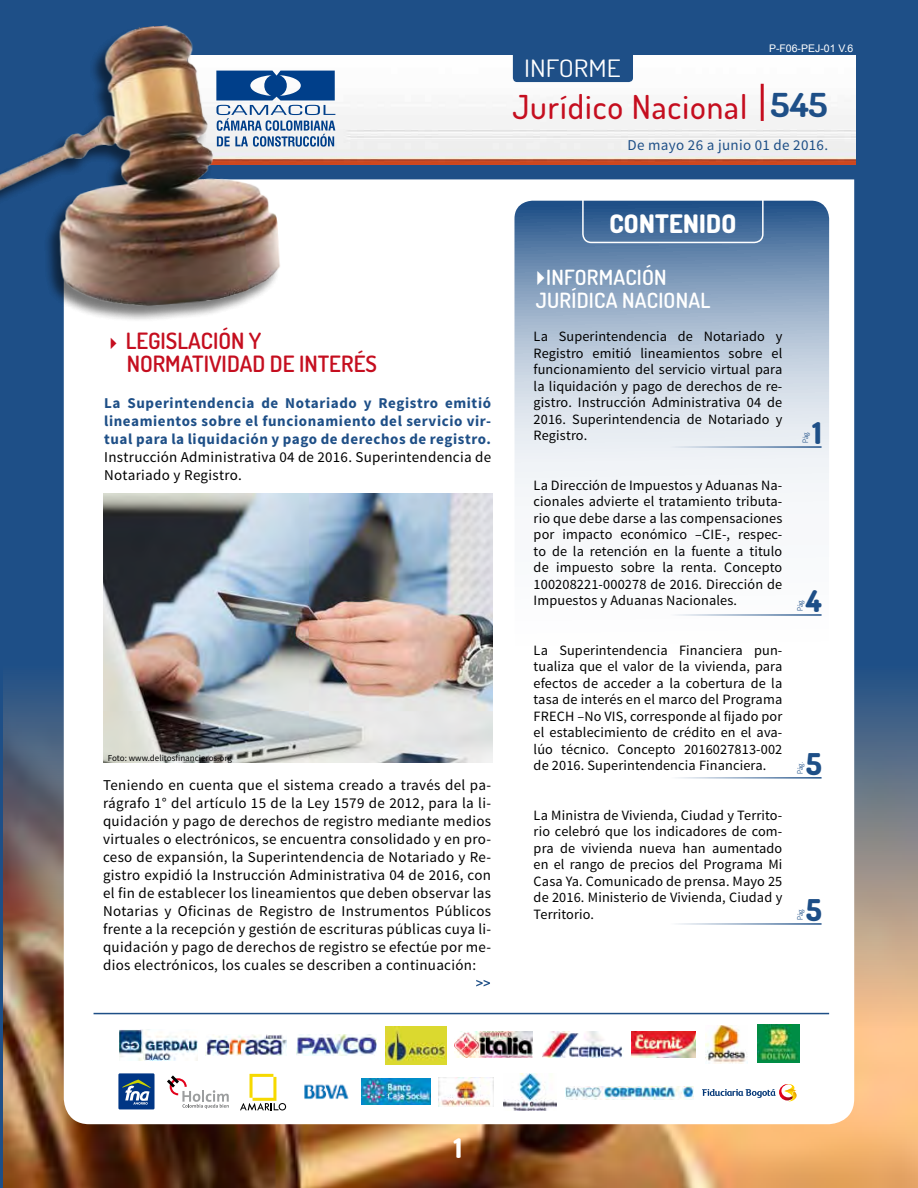
<style>
.page{position:relative;width:918px;height:1188px;background:#1e4f87}
.page>*{position:absolute;margin:0;border:0;box-sizing:border-box;transform-origin:0 0}
.t1{font:500 33px "Dosis";letter-spacing:.03em;color:#c50e1f}
.t2{font:800 30px "Dosis";color:#1e4f87}
.t3{font:800 27px "Dosis";color:#fff}
.t4{font:800 25.5px "Dosis";letter-spacing:.01em;color:#fff}
.t5{font:24px "Dosis";color:#fff;scale:1.14 1}
.t6{font:600 22.5px/22.5px "Dosis";color:#c50e1f}
.t7{font:600 21px/22.5px "Dosis";letter-spacing:.01em;color:#fff}
.t8{font:15px/18px "Source Sans Pro";letter-spacing:.02em;color:#000}
.t9{font:700 15px/18px "Source Sans Pro";letter-spacing:.04em;color:#1e4f87;text-align:justify}
.t10{font:15px "Source Sans Pro";letter-spacing:.02em;color:#1e4f87}
.t11{font:14.25px/16.5px "Source Sans Pro";letter-spacing:.01em;color:#000;text-align:justify}
.t12{font:10.5px "Arial";color:#fff}
.t13{font:9px "Source Sans Pro";color:#000}
.t14{font:7.5px "Dosis";letter-spacing:-.005em;color:#1e4f87}
.s1{font-weight:700;color:#1e4f87}
</style>
<div class="page">
<img style="left:4px;top:665px;width:914px;height:523px">
<div style="left:64px;top:179px;width:790px;height:945px;background:#fff"></div>
<img style="left:282px;top:55px;width:574px;height:109px">
<div style="left:513px;top:37px;width:120px;height:45px;background:#1e4f87;border-radius:4px"></div>
<svg style="left:280px;top:71px;width:55px;height:76px;background:#7797be"></svg>
<hr style="left:761px;top:84px;width:3px;height:37px;background:#c50e1f">
<hr style="left:94px;top:1013px;width:735px;height:1px;background:#1e4f87">
<svg style="left:514px;top:201px;width:315px;height:788px;background:#dee5ed"></svg>
<div style="left:582px;top:186px;width:182px;height:57px;border:2px solid #fff;border-radius:9px"></div>
<svg style="left:476px;top:980px;width:14px;height:6px"></svg>
<hr style="left:574px;top:614px;width:248px;height:2px;background:#1e4f87">
<hr style="left:574px;top:777px;width:248px;height:2px;background:#1e4f87">
<hr style="left:574px;top:923px;width:248px;height:2px;background:#1e4f87">
<hr style="left:574px;top:446px;width:248px;height:2px;background:#1e4f87">
<div style="left:0;top:26px;width:280px;height:297px;background:#000;opacity:.32"></div>
<img style="left:296px;top:1035px;width:80px;height:21px">
<svg style="left:239px;top:1072px;width:49px;height:40px"></svg>
<svg style="left:240px;top:1074px;width:46px;height:36px;background:#ebe6c3"></svg>
<img style="left:503px;top:1074px;width:54px;height:37px">
<img style="left:540px;top:1032px;width:83px;height:25px">
<img style="left:386px;top:1027px;width:60px;height:38px">
<img style="left:455px;top:1032px;width:77px;height:25px">
<img style="left:299px;top:1078px;width:53px;height:25px">
<img style="left:361px;top:1079px;width:70px;height:25px">
<img style="left:438px;top:1078px;width:55px;height:29px">
<svg style="left:167px;top:1075px;width:62px;height:34px;background:#e9e3e4"></svg>
<img style="left:119px;top:1030px;width:79px;height:30px">
<img style="left:206px;top:1034px;width:81px;height:22px">
<img style="left:631px;top:1032px;width:64px;height:25px">
<svg style="left:702px;top:1084px;width:98px;height:18px;background:#dddada"></svg>
<img style="left:566px;top:1086px;width:127px;height:13px">
<img style="left:705px;top:1025px;width:42px;height:38px">
<div style="left:118px;top:1073px;width:37px;height:36px;background:#003685"></div>
<svg style="left:122px;top:1080px;width:29px;height:25px"></svg>
<img style="left:103px;top:493px;width:389px;height:270px">
<img style="left:757px;top:1025px;width:42px;height:37px">
<svg style="left:537px;top:271px;width:7px;height:14px"></svg>
<h3 class="t5" style="left:524px;top:53px;width:86px">INFORME</h3>
<p class="t12" style="left:769px;top:42px;width:86px">P-F06-PEJ-01 V.6</p>
<h1 class="t1" style="left:512px;top:85px;width:317px">Jurídico Nacional <span class="s1">545</span></h1>
<p class="t10" style="left:628px;top:136px;width:202px">De mayo 26 a junio 01 de 2016.</p>
<h3 class="t6" style="left:127px;top:329px;width:252px;text-indent:-22px">✔ LEGISLACIÓN Y<br>NORMATIVIDAD DE INTERÉS</h3>
<p class="t9" style="left:104px;top:394px;width:388px">La Superintendencia de Notariado y Registro emitió lineamientos sobre el funcionamiento del servicio vir&shy;tual para la liquidación y pago de derechos de registro.</p>
<p class="t8" style="left:104px;top:448px;width:388px">Instrucción Administrativa 04 de 2016. Superintendencia de<br>Notariado y Registro.</p>
<p class="t13" style="left:108px;top:752px;width:126px">Foto: www.delitosfinancieros.org</p>
<p class="t8" style="left:103px;top:777px;width:390px;text-align:justify">Teniendo en cuenta que el sistema creado a través del pa&shy;rágrafo 1° del artículo 15 de la Ley 1579 de 2012, para la li&shy;quidación y pago de derechos de registro mediante medios virtuales o electrónicos, se encuentra consolidado y en pro&shy;ceso de expansión, la Superintendencia de Notariado y Re&shy;gistro expidió la Instrucción Administrativa 04 de 2016, con el fin de establecer los lineamientos que deben observar las Notarias y Oficinas de Registro de Instrumentos Públicos frente a la recepción y gestión de escrituras públicas cuya li&shy;quidación y pago de derechos de registro se efectúe por me&shy;dios electrónicos, los cuales se describen a continuación:</p>
<h3 class="t4" style="left:609px;top:208px;width:129px">CONTENIDO</h3>
<h3 class="t7" style="left:536px;top:266px;width:132px;text-indent:11px">INFORMACIÓN<br>JURÍDICA NACIONA</h3>
<h3 class="t7" style="left:700px;top:288px;width:12px">L</h3>
<p class="t11" style="left:534px;top:328px;width:250px">La Superintendencia de Notariado y Registro emitió lineamientos sobre el funcionamiento del servicio virtual para la liquidación y pago de derechos de re&shy;gistro. Instrucción Administrativa 04 de 2016. Superintendencia de Notariado y Registro.</p>
<p class="t11" style="left:534px;top:477px;width:250px">La Dirección de Impuestos y Aduanas Na&shy;cionales advierte el tratamiento tributa&shy;rio que debe darse a las compensaciones por impacto económico –CIE-, respec&shy;to de la retención en la fuente a titulo de impuesto sobre la renta. Concepto 100208221-000278 de 2016. Dirección de Impuestos y Aduanas Nacionales.</p>
<p class="t11" style="left:534px;top:642px;width:250px">La Superintendencia Financiera pun&shy;tualiza que el valor de la vivienda, para efectos de acceder a la cobertura de la tasa de interés en el marco del Programa FRECH –No VIS, corresponde al fijado por el establecimiento de crédito en el ava&shy;lúo técnico. Concepto 2016027813-002 de 2016. Superintendencia Financiera.</p>
<p class="t11" style="left:534px;top:807px;width:250px">La Ministra de Vivienda, Ciudad y Territo&shy;rio celebró que los indicadores de com&shy;pra de vivienda nueva han aumentado en el rango de precios del Programa Mi Casa Ya. Comunicado de prensa. Mayo 25 de 2016. Ministerio de Vivienda, Ciudad y Territorio.</p>
<h2 class="t2" style="left:812px;top:414px;width:11px">1</h2>
<p class="t14" style="left:800px;top:443px;width:13px;rotate:-90deg">Pág.</p>
<h2 class="t2" style="left:806px;top:582px;width:17px">4</h2>
<p class="t14" style="left:795px;top:611px;width:13px;rotate:-90deg">Pág.</p>
<h2 class="t2" style="left:806px;top:745px;width:17px">5</h2>
<p class="t14" style="left:795px;top:774px;width:13px;rotate:-90deg">Pág.</p>
<h2 class="t2" style="left:806px;top:891px;width:17px">5</h2>
<p class="t14" style="left:795px;top:920px;width:13px;rotate:-90deg">Pág.</p>
<h3 class="t3" style="left:454px;top:1131px;width:10px">1</h3>
</div>
